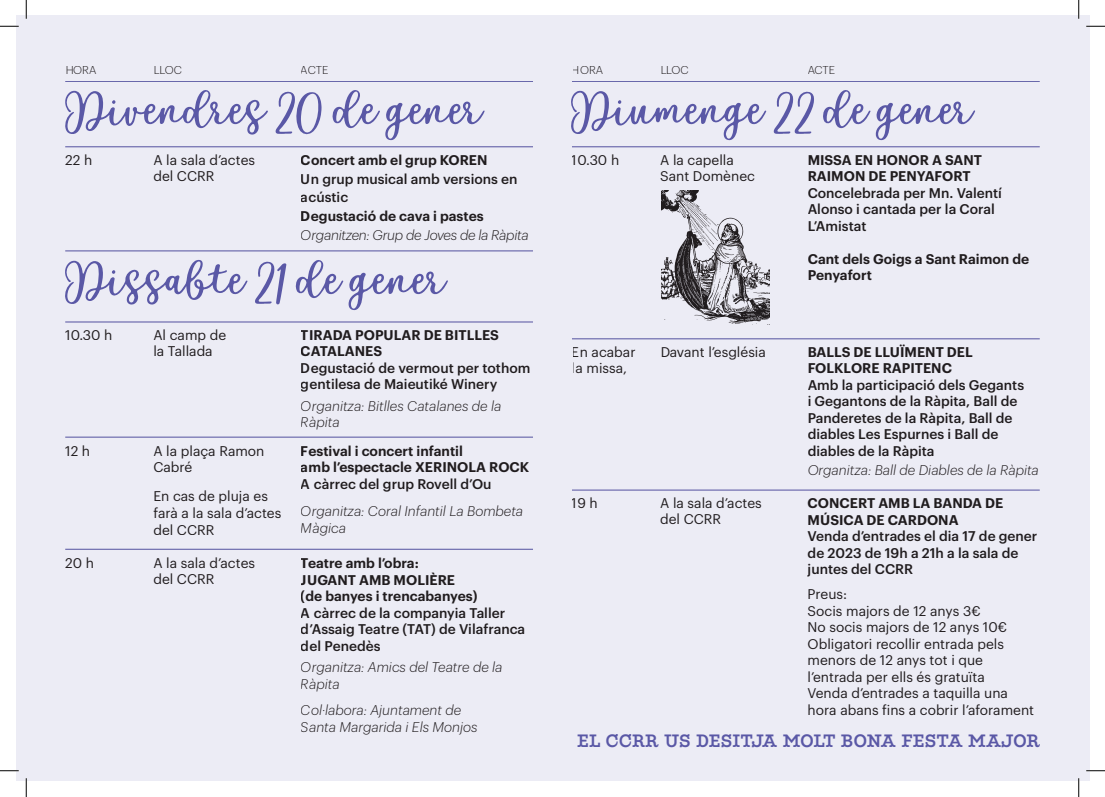
<style>
.page{position:relative;width:1105px;height:797px;background:#fff}
.page>*{position:absolute;margin:0;border:0;box-sizing:border-box;transform-origin:0 0}
.t1{font:600 15px "Maritime Champion";letter-spacing:.045em;color:#5a58a6}
.t2{font:500 13.75px/16.5px "Graphik";color:#231f20}
.t3{font:13.75px/16.5px "Graphik";color:#231f20}
.t4{font:600 13.75px/16.5px "Graphik";color:#231f20}
.t5{font:italic 300 13.75px/16.5px "Graphik";color:#231f20}
.t6{font:italic 300 13.75px "Graphik";letter-spacing:-.02em;color:#231f20}
.t7{font:300 11.25px "Graphik";color:#231f20}
</style>
<div class="page">
<div style="left:16px;top:16px;width:1073px;height:765px;background:#ececf5"></div>
<hr style="left:65px;top:81px;width:468px;height:1px;background:#5a58a6">
<hr style="left:65px;top:251px;width:468px;height:1px;background:#5a58a6">
<hr style="left:572px;top:81px;width:468px;height:1px;background:#5a58a6">
<hr style="left:65px;top:147px;width:468px;height:1px;background:#5a58a6">
<hr style="left:572px;top:147px;width:468px;height:1px;background:#5a58a6">
<hr style="left:65px;top:322px;width:468px;height:1px;background:#5a58a6">
<hr style="left:65px;top:437px;width:468px;height:1px;background:#5a58a6">
<hr style="left:65px;top:549px;width:468px;height:1px;background:#5a58a6">
<hr style="left:572px;top:338px;width:468px;height:1px;background:#5a58a6">
<hr style="left:572px;top:490px;width:468px;height:1px;background:#5a58a6">
<svg style="left:662px;top:190px;width:107px;height:135px"></svg>
<svg style="left:332px;top:90px;width:153px;height:51px"></svg>
<svg style="left:275px;top:91px;width:47px;height:44px"></svg>
<svg style="left:65px;top:90px;width:203px;height:45px"></svg>
<svg style="left:296px;top:260px;width:152px;height:50px"></svg>
<svg style="left:255px;top:261px;width:31px;height:43px"></svg>
<svg style="left:65px;top:260px;width:183px;height:45px"></svg>
<svg style="left:876px;top:101px;width:99px;height:39px"></svg>
<svg style="left:823px;top:90px;width:47px;height:39px"></svg>
<svg style="left:773px;top:91px;width:41px;height:43px"></svg>
<svg style="left:571px;top:90px;width:195px;height:51px"></svg>
<svg style="left:0;top:25px;width:19px;height:2px"></svg>
<svg style="left:1086px;top:25px;width:19px;height:2px"></svg>
<svg style="left:0;top:770px;width:19px;height:1px"></svg>
<svg style="left:1086px;top:770px;width:19px;height:1px"></svg>
<svg style="left:25px;top:0;width:2px;height:19px"></svg>
<svg style="left:25px;top:778px;width:2px;height:19px"></svg>
<svg style="left:1078px;top:0;width:1px;height:19px"></svg>
<svg style="left:1078px;top:778px;width:1px;height:19px"></svg>
<p class="t7" style="left:153px;top:62px;width:30px">LLOC</p>
<p class="t7" style="left:660px;top:62px;width:30px">LLOC</p>
<p class="t7" style="left:301px;top:62px;width:29px">ACTE</p>
<p class="t7" style="left:808px;top:62px;width:29px">ACTE</p>
<p class="t7" style="left:65px;top:62px;width:33px">HORA</p>
<p class="t7" style="left:572px;top:62px;width:33px">HORA</p>
<p class="t3" style="left:65px;top:150px;width:29px">22 h</p>
<p class="t3" style="left:572px;top:150px;width:49px">10.30 h</p>
<p class="t3" style="left:153px;top:150px;width:103px">A la sala d’actes del CCRR</p>
<p class="t3" style="left:660px;top:150px;width:96px">A la capella<br>Sant Domènec</p>
<p class="t4" style="left:301px;top:150px;width:188px">Concert amb el grup KOREN</p>
<p class="t2" style="left:301px;top:168px;width:218px;line-height:18.8px">Un grup musical amb versions en acústic</p>
<p class="t4" style="left:301px;top:206px;width:184px">Degustació de cava i pastes</p>
<p class="t6" style="left:301px;top:225px;width:229px">Organitzen: Grup de Joves de la Ràpita</p>
<p class="t4" style="left:808px;top:150px;width:176px">MISSA EN HONOR A SANT<br>RAIMON DE PENYAFORT</p>
<p class="t2" style="left:808px;top:183px;width:196px">Concelebrada per Mn. Valentí<br>Alonso i cantada per la Coral<br>L’Amistat</p>
<p class="t4" style="left:808px;top:249px;width:223px">Cant dels Goigs a Sant Raimon de<br>Penyafort</p>
<p class="t3" style="left:65px;top:325px;width:49px">10.30 h</p>
<p class="t3" style="left:65px;top:441px;width:26px">12 h</p>
<p class="t3" style="left:65px;top:553px;width:30px">20 h</p>
<p class="t3" style="left:153px;top:325px;width:74px">Al camp de la Tallada</p>
<p class="t3" style="left:153px;top:441px;width:113px">A la plaça Ramon<br>Cabré</p>
<p class="t3" style="left:153px;top:487px;width:130px">En cas de pluja es farà a la sala d’actes del CCRR</p>
<p class="t3" style="left:153px;top:553px;width:103px">A la sala d’actes del CCRR</p>
<p class="t4" style="left:301px;top:325px;width:200px">TIRADA POPULAR DE BITLLES<br>CATALANES</p>
<p class="t2" style="left:301px;top:358px;width:231px">Degustació de vermout per tothom gentilesa de Maieutiké Winery</p>
<p class="t5" style="left:301px;top:396px;width:202px">Organitza: Bitlles Catalanes de la<br>Ràpita</p>
<p class="t4" style="left:301px;top:441px;width:230px">Festival i concert infantil<br>amb l’espectacle XERINOLA ROCK</p>
<p class="t2" style="left:301px;top:474px;width:192px">A càrrec del grup Rovell d’Ou</p>
<p class="t5" style="left:301px;top:502px;width:224px">Organitza: Coral Infantil La Bombeta<br>Màgica</p>
<p class="t4" style="left:301px;top:553px;width:178px">Teatre amb l’obra:<br>JUGANT AMB MOLIÈRE (de banyes i trencabanyes)</p>
<p class="t2" style="left:301px;top:603px;width:226px">A càrrec de la companyia Taller d’Assaig Teatre (TAT) de Vilafranca del Penedès</p>
<p class="t5" style="left:301px;top:657px;width:203px">Organitza: Amics del Teatre de la<br>Ràpita</p>
<p class="t5" style="left:301px;top:700px;width:178px">Col·labora: Ajuntament de<br>Santa Margarida i Els Monjos</p>
<p class="t3" style="left:572px;top:342px;width:65px">En acabar la missa,</p>
<p class="t3" style="left:660px;top:342px;width:107px">Davant l’església</p>
<p class="t3" style="left:572px;top:493px;width:27px">19 h</p>
<p class="t3" style="left:660px;top:493px;width:103px">A la sala d’actes del CCRR</p>
<p class="t4" style="left:808px;top:342px;width:167px">BALLS DE LLUÏMENT DEL<br>FOLKLORE RAPITENC</p>
<p class="t2" style="left:808px;top:375px;width:218px">Amb la participació dels Gegants i Gegantons de la Ràpita, Ball de<br>Panderetes de la Ràpita, Ball de diables Les Espurnes i Ball de diables de la Ràpita</p>
<p class="t5" style="left:808px;top:460px;width:233px">Organitza: Ball de Diables de la Ràpita</p>
<p class="t4" style="left:808px;top:493px;width:197px">CONCERT AMB LA BANDA DE<br>MÚSICA DE CARDONA</p>
<p class="t2" style="left:808px;top:526px;width:231px">Venda d’entrades el dia 17 de gener de 2023 de 19h a 21h a la sala de juntes del CCRR</p>
<p class="t3" style="left:808px;top:585px;width:228px">Preus:<br>Socis majors de 12 anys 3€<br>No socis majors de 12 anys 10€<br>Obligatori recollir entrada pels menors de 12 anys tot i que l’entrada per ells és gratuïta<br>Venda d’entrades a taquilla una hora abans fins a cobrir l’aforament</p>
<p class="t1" style="left:578px;top:728px;width:464px">EL CCRR US DESITJA MOLT BONA FESTA MAJOR</p>
</div>
